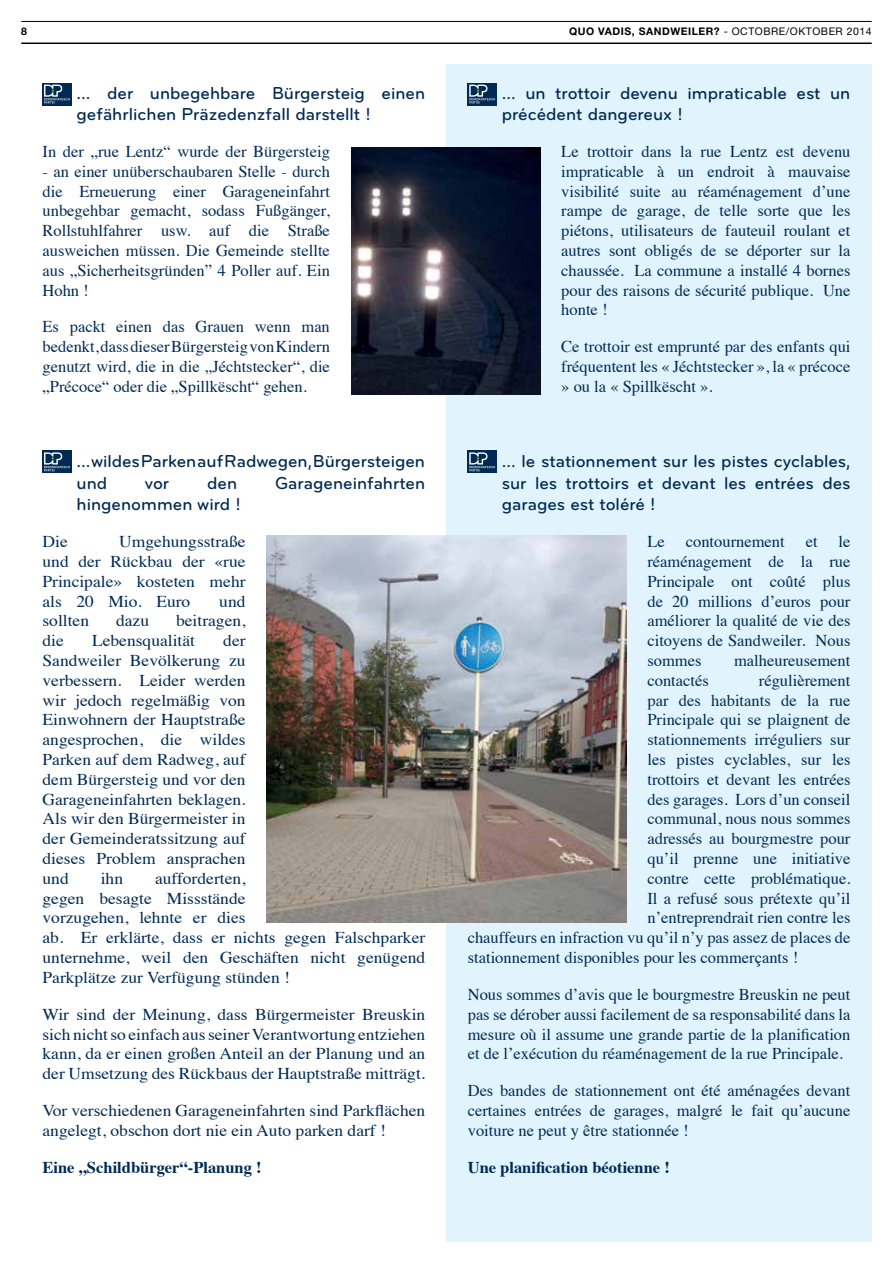
<style>
.page{position:relative;width:893px;height:1263px;background:#fff}
.page>*{position:absolute;margin:0;border:0;box-sizing:border-box;transform-origin:0 0}
.t1{font:500 18px/21.6px "Bryant Pro";color:#002a54}
.t2{font:16.5px/19.8px "Times";color:#002a54;text-align:justify}
.t3{font:16.5px/19.8px "Times";color:#002a54;text-align:justify;scale:1.06 1}
.t4{font:700 16.5px "Times";color:#002a54}
.t5{font:700 10.5px "Helvetica Neue LT Std";letter-spacing:.05em;color:#000}
.s1{font-weight:400}
</style>
<div class="page">
<hr style="left:21px;top:43px;width:851px;height:1px;background:#000">
<hr style="left:21px;top:21px;width:851px;height:1px;background:#000">
<div style="left:446px;top:64px;width:426px;height:1178px;background:#e1f4fd"></div>
<img style="left:351px;top:148px;width:189px;height:247px">
<img style="left:267px;top:535px;width:359px;height:388px">
<svg style="left:43px;top:83px;width:28px;height:22px"></svg>
<svg style="left:468px;top:83px;width:29px;height:22px"></svg>
<svg style="left:43px;top:451px;width:28px;height:22px"></svg>
<svg style="left:468px;top:451px;width:29px;height:22px"></svg>
<p class="t5" style="left:21px;top:25px;width:7px">8</p>
<p class="t5" style="left:569px;top:25px;width:304px">QUO VADIS, SANDWEILER? <span class="s1">- OCTOBRE/OKTOBER 2014</span></p>
<p class="t1" style="left:77px;top:82px;width:350px">... der unbegehbare Bürgersteig einen gefährlichen Präzedenzfall darstellt !</p>
<p class="t2" style="left:43px;top:140px;width:289px">In der „rue Lentz“ wurde der Bürgersteig</p>
<p class="t2" style="left:43px;top:160px;width:289px">- an einer unüberschaubaren Stelle - durch die Erneuerung einer Garageneinfahrt unbegehbar gemacht, sodass Fußgänger, Rollstuhlfahrer usw. auf die Straße ausweichen müssen. Die Gemeinde stellte aus „Sicherheitsgründen” 4 Poller auf. Ein Hohn !</p>
<p class="t2" style="left:43px;top:316px;width:289px">Es packt einen das Grauen wenn man bedenkt, dass dieser Bürgersteig von Kindern genutzt wird, die in die „Jéchtstecker“, die „Précoce“ oder die „Spillkëscht“ gehen.</p>
<p class="t1" style="left:77px;top:450px;width:350px">... wildes Parken auf Radwegen, Bürgersteigen und</p>
<p class="t1" style="left:145px;top:472px;width:26px">vor</p>
<p class="t1" style="left:207px;top:472px;width:32px">den</p>
<p class="t1" style="left:275px;top:472px;width:152px">Garageneinfahrten</p>
<p class="t1" style="left:77px;top:494px;width:166px">hingenommen wird !</p>
<p class="t3" style="left:43px;top:530px;width:193px;text-indent:77px">Umgehungsstraße und der Rückbau der «rue Principale» kosteten mehr als 20 Mio. Euro</p>
<p class="t3" style="left:43px;top:530px;width:25px">Die</p>
<p class="t3" style="left:219px;top:590px;width:26px">und</p>
<p class="t3" style="left:43px;top:610px;width:46px">sollten</p>
<p class="t3" style="left:116px;top:610px;width:33px">dazu</p>
<p class="t3" style="left:176px;top:610px;width:67px">beitragen,</p>
<p class="t3" style="left:43px;top:629px;width:22px">die</p>
<p class="t3" style="left:92px;top:629px;width:99px">Lebensqualität</p>
<p class="t3" style="left:43px;top:629px;width:193px;text-indent:181px">der Sandweiler Bevölkerung zu verbessern. Leider werden wir jedoch regelmäßig von Einwohnern der Hauptstraße angesprochen, die wildes Parken auf dem Radweg, auf dem Bürgersteig und vor den Garageneinfahrten beklagen.<br>Als wir den Bürgermeister in der Gemeinderatssitzung auf dieses Problem ansprachen und</p>
<p class="t3" style="left:43px;top:867px;width:363px;text-align:left;text-indent:113px">aufforderten,<br>gegen besagte Missstände<br>vorzugehen, lehnte er dies<br>ab. Er erklärte, dass er nichts gegen Falschparker unternehme, weil den Geschäften nicht genügend Parkplätze zur Verfügung stünden !</p>
<p class="t3" style="left:43px;top:1003px;width:363px">Wir sind der Meinung, dass Bürgermeister Breuskin sich nicht so einfach aus seiner Verantwortung entziehen kann, da er einen großen Anteil an der Planung und an der Umsetzung des Rückbaus der Hauptstraße mitträgt.</p>
<p class="t3" style="left:43px;top:1099px;width:363px">Vor verschiedenen Garageneinfahrten sind Parkflächen angelegt, obschon dort nie ein Auto parken darf !</p>
<p class="t4" style="left:43px;top:1151px;width:221px">Eine „Schildbürger“-Planung !</p>
<p class="t3" style="left:101px;top:867px;width:23px">ihn</p>
<p class="t1" style="left:502px;top:82px;width:350px">... un trottoir devenu impraticable est un précédent dangereux !</p>
<p class="t2" style="left:561px;top:140px;width:291px">Le trottoir dans la rue Lentz est devenu impraticable à un endroit à mauvaise visibilité suite au réaménagement d’une rampe de garage, de telle sorte que les piétons, utilisateurs de fauteuil roulant et autres sont obligés de se déporter sur la chaussée. La commune a installé 4 bornes pour des raisons de sécurité publique. Une honte !</p>
<p class="t2" style="left:561px;top:335px;width:291px">Ce trottoir est emprunté par des enfants qui fréquentent les « Jéchtstecker », la « précoce » ou la « Spillkëscht ».</p>
<p class="t1" style="left:502px;top:450px;width:350px;text-align:justify">... le stationnement sur les pistes cyclables, sur les trottoirs et devant les entrées des garages est toléré !</p>
<p class="t2" style="left:647px;top:530px;width:19px">Le</p>
<p class="t2" style="left:686px;top:530px;width:100px">contournement</p>
<p class="t2" style="left:806px;top:530px;width:13px">et</p>
<p class="t2" style="left:647px;top:530px;width:205px;text-indent:191px">le réaménagement de la rue Principale ont coûté plus de 20 millions d’euros pour améliorer la qualité de vie des citoyens de Sandweiler. Nous sommes</p>
<p class="t2" style="left:734px;top:649px;width:118px">malheureusement</p>
<p class="t2" style="left:647px;top:669px;width:63px">contactés</p>
<p class="t2" style="left:759px;top:669px;width:93px">régulièrement</p>
<p class="t2" style="left:647px;top:689px;width:205px">par des habitants de la rue</p>
<p class="t2" style="left:647px;top:709px;width:205px">Principale qui se plaignent de</p>
<p class="t2" style="left:647px;top:728px;width:205px">stationnements irréguliers sur</p>
<p class="t2" style="left:647px;top:748px;width:205px">les pistes cyclables, sur les</p>
<p class="t2" style="left:647px;top:768px;width:205px">trottoirs et devant les entrées</p>
<p class="t2" style="left:647px;top:788px;width:205px">des garages. Lors d’un conseil</p>
<p class="t2" style="left:647px;top:808px;width:205px">communal, nous nous sommes</p>
<p class="t2" style="left:647px;top:827px;width:205px">adressés au bourgmestre pour</p>
<p class="t2" style="left:647px;top:847px;width:205px">qu’il prenne une initiative</p>
<p class="t2" style="left:647px;top:867px;width:205px">contre cette problématique.</p>
<p class="t2" style="left:647px;top:887px;width:205px">Il a refusé sous prétexte qu’il</p>
<p class="t2" style="left:647px;top:907px;width:205px">n’entreprendrait rien contre les</p>
<p class="t2" style="left:468px;top:926px;width:384px">chauffeurs en infraction vu qu’il n’y pas assez de places de</p>
<p class="t2" style="left:468px;top:946px;width:332px">stationnement disponibles pour les commerçants !</p>
<p class="t2" style="left:468px;top:983px;width:384px">Nous sommes d’avis que le bourgmestre Breuskin ne peut pas se dérober aussi facilement de sa responsabilité dans la mesure où il assume une grande partie de la planification et de l’exécution du réaménagement de la rue Principale.</p>
<p class="t2" style="left:468px;top:1079px;width:384px">Des bandes de stationnement ont été aménagées devant certaines entrées de garages, malgré le fait qu’aucune voiture ne peut y être stationnée !</p>
<p class="t4" style="left:468px;top:1151px;width:204px">Une planification béotienne !</p>
</div>
